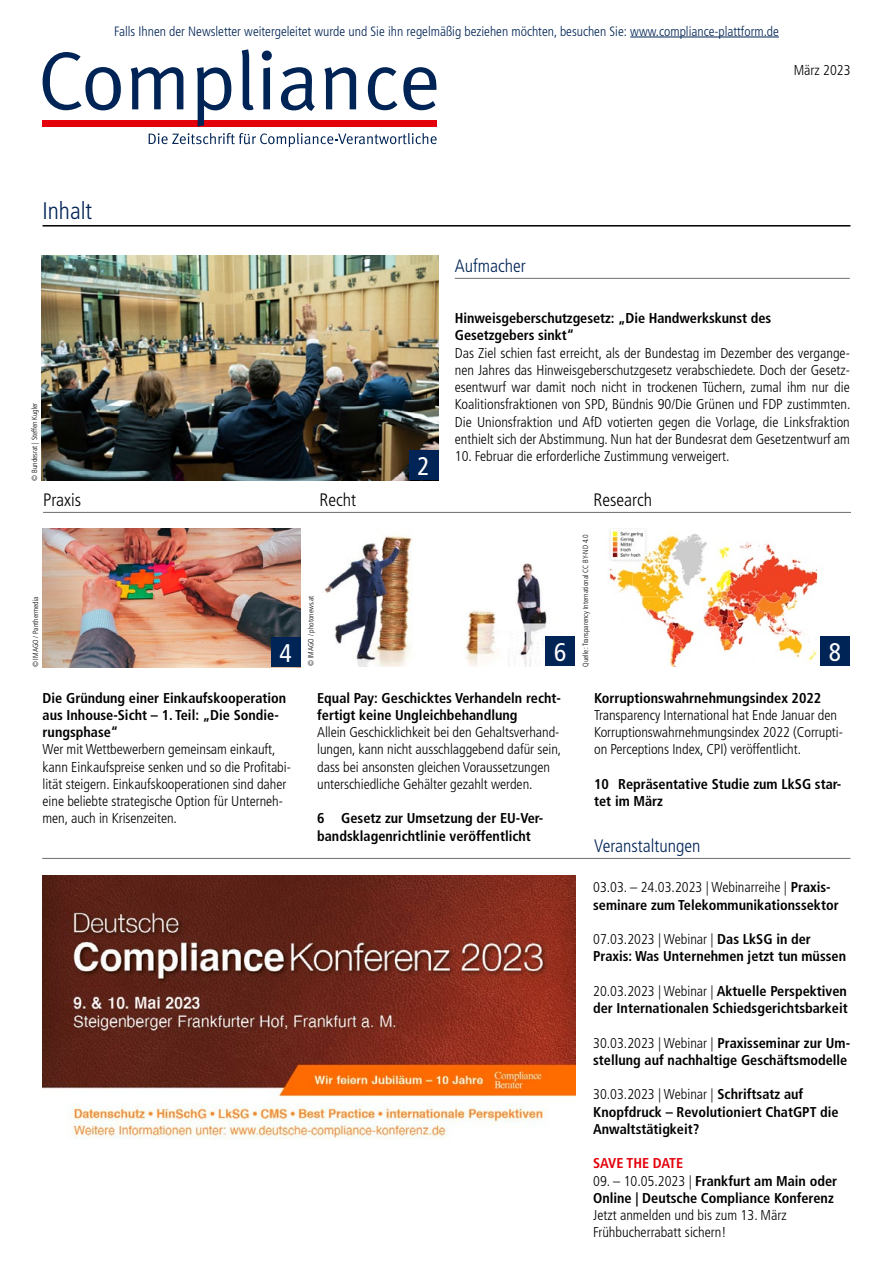
<style>
.page{position:relative;width:893px;height:1263px;background:#fff}
.page>*{position:absolute;margin:0;border:0;box-sizing:border-box;transform-origin:0 0}
.t1{font:condensed 25.5px "Frutiger LT Pro";color:#fff}
.t2{font:300 condensed 24px "Frutiger LT Pro";color:#002455}
.t3{font:300 condensed 18px "Frutiger LT Pro";color:#002455}
.t4{font:300 condensed 18px "Frutiger LT Pro";color:#000}
.t5{font:300 condensed 14.25px/17.2px "Frutiger LT Pro";letter-spacing:-.005em;color:#000}
.t6{font:700 condensed 14.25px/17.2px "Frutiger LT Pro";color:#000}
.t7{font:700 condensed 14.25px "Frutiger LT Pro";color:#e3000b}
.t8{font:300 condensed 13.5px "Frutiger LT Pro";color:#002455}
.t9{font:300 condensed 7.5px "Frutiger LT Pro";color:#000}
.s1{font-weight:300}
</style>
<div class="page">
<hr style="left:630px;top:37px;width:149px;height:1px;background:#002455">
<svg style="left:149px;top:133px;width:288px;height:14px"></svg>
<div style="left:43px;top:120px;width:394px;height:6px;background:#e3000b"></div>
<svg style="left:43px;top:52px;width:78px;height:58px"></svg>
<svg style="left:131px;top:67px;width:52px;height:42px"></svg>
<svg style="left:197px;top:67px;width:34px;height:59px"></svg>
<svg style="left:242px;top:49px;width:12px;height:61px"></svg>
<svg style="left:262px;top:51px;width:10px;height:58px"></svg>
<svg style="left:281px;top:67px;width:34px;height:44px"></svg>
<svg style="left:324px;top:67px;width:32px;height:42px"></svg>
<svg style="left:368px;top:67px;width:29px;height:43px"></svg>
<svg style="left:403px;top:67px;width:33px;height:43px"></svg>
<hr style="left:43px;top:225px;width:807px;height:2px;background:#000">
<img style="left:42px;top:256px;width:397px;height:224px">
<div style="left:409px;top:450px;width:30px;height:30px;background:#002455"></div>
<hr style="left:455px;top:278px;width:395px;height:1px;background:#6e6e6e">
<img style="left:43px;top:529px;width:258px;height:138px">
<hr style="left:43px;top:512px;width:808px;height:1px;background:#6e6e6e">
<div style="left:271px;top:637px;width:29px;height:30px;background:#002455"></div>
<img style="left:609px;top:529px;width:209px;height:137px">
<div style="left:820px;top:636px;width:30px;height:30px;background:#002455"></div>
<img style="left:324px;top:536px;width:223px;height:130px">
<div style="left:545px;top:636px;width:30px;height:30px;background:#002455"></div>
<hr style="left:42px;top:858px;width:808px;height:1px;background:#6e6e6e">
<img style="left:42px;top:875px;width:533px;height:264px">
<p class="t8" style="left:114px;top:23px;width:666px">Falls Ihnen der Newsletter weitergeleitet wurde und Sie ihn regelmäßig beziehen möchten, besuchen Sie: www.compliance-plattform.de</p>
<p class="t5" style="left:794px;top:62px;width:58px">März 2023</p>
<h2 class="t2" style="left:43px;top:197px;width:51px">Inhalt</h2>
<p class="t9" style="left:30px;top:481px;width:80px;rotate:-90deg">© Bundesrat | Steffen Kugler</p>
<h1 class="t1" style="left:418px;top:451px;width:14px">2</h1>
<p class="t3" style="left:455px;top:255px;width:73px">Aufmacher</p>
<p class="t6" style="left:455px;top:309px;width:318px">Hinweisgeberschutzgesetz: „Die Handwerkskunst des<br>Gesetzgebers sinkt“</p>
<p class="t5" style="left:455px;top:344px;width:397px;text-align:justify">Das Ziel schien fast erreicht, als der Bundestag im Dezember des vergange&shy;nen Jahres das Hinweisgeberschutzgesetz verabschiedete. Doch der Gesetz&shy;esentwurf war damit noch nicht in trockenen Tüchern, zumal ihm nur die Koalitionsfraktionen von SPD, Bündnis 90/Die Grünen und FDP zustimmten.<br>Die Unionsfraktion und AfD votierten gegen die Vorlage, die Linksfraktion enthielt sich der Abstimmung. Nun hat der Bundesrat dem Gesetzentwurf am</p>
<p class="t5" style="left:455px;top:448px;width:276px">10. Februar die erforderliche Zustimmung verweigert.</p>
<p class="t4" style="left:43px;top:489px;width:40px">Praxis</p>
<p class="t4" style="left:319px;top:489px;width:38px">Recht</p>
<p class="t4" style="left:594px;top:489px;width:60px">Research</p>
<p class="t9" style="left:31px;top:667px;width:73px;rotate:-90deg">© IMAGO / Panthermedia</p>
<h1 class="t1" style="left:279px;top:638px;width:14px">4</h1>
<p class="t9" style="left:307px;top:666px;width:72px;rotate:-90deg">© IMAGO / photonews.at</p>
<h1 class="t1" style="left:554px;top:637px;width:14px">6</h1>
<p class="t9" style="left:581px;top:667px;width:134px;rotate:-90deg">Quelle: Transparency International CC BY-ND 4.0</p>
<h1 class="t1" style="left:829px;top:637px;width:14px">8</h1>
<p class="t6" style="left:43px;top:689px;width:245px">Die Gründung einer Einkaufskooperation aus Inhouse-Sicht – 1. Teil: „Die Sondie&shy;rungsphase“</p>
<p class="t5" style="left:43px;top:741px;width:250px">Wer mit Wettbewerbern gemeinsam einkauft, kann Einkaufspreise senken und so die Profitabi&shy;lität steigern. Einkaufskooperationen sind daher eine beliebte strategische Option für Unterneh&shy;men, auch in Krisenzeiten.</p>
<p class="t6" style="left:317px;top:689px;width:245px">Equal Pay: Geschicktes Verhandeln recht&shy;fertigt keine Ungleichbehandlung</p>
<p class="t5" style="left:317px;top:724px;width:246px">Allein Geschicklichkeit bei den Gehaltsverhand&shy;lungen, kann nicht ausschlaggebend dafür sein, dass bei ansonsten gleichen Voraussetzungen unterschiedliche Gehälter gezahlt werden.</p>
<p class="t6" style="left:317px;top:810px;width:228px">6 Gesetz zur Umsetzung der EU-Ver&shy;bandsklagenrichtlinie veröffentlicht</p>
<p class="t6" style="left:594px;top:689px;width:229px">Korruptionswahrnehmungsindex 2022</p>
<p class="t5" style="left:594px;top:706px;width:250px">Transparency International hat Ende Januar den<br>Korruptionswahrnehmungsindex 2022 (Corrupti&shy;on Perceptions Index, CPI) veröffentlicht.</p>
<p class="t6" style="left:594px;top:775px;width:249px">10 Repräsentative Studie zum LkSG star&shy;tet im März</p>
<p class="t3" style="left:594px;top:835px;width:108px">Veranstaltungen</p>
<p class="t6" style="left:593px;top:879px;width:247px"><span class="s1">03.03. – 24.03.2023 | Webinarreihe |</span> Praxis&shy;seminare zum Telekommunikationssektor</p>
<p class="t6" style="left:593px;top:930px;width:254px"><span class="s1">07.03.2023 | Webinar |</span> Das LkSG in der<br>Praxis: Was Unternehmen jetzt tun müssen</p>
<p class="t6" style="left:593px;top:982px;width:256px"><span class="s1">20.03.2023 | Webinar |</span> Aktuelle Perspektiven der Internationalen Schiedsgerichtsbarkeit</p>
<p class="t6" style="left:593px;top:1034px;width:259px"><span class="s1">30.03.2023 | Webinar |</span> Praxisseminar zur Um&shy;stellung auf nachhaltige Geschäftsmodelle</p>
<p class="t6" style="left:593px;top:1086px;width:247px"><span class="s1">30.03.2023 | Webinar |</span> Schriftsatz auf<br>Knopfdruck – Revolutioniert ChatGPT die<br>Anwaltstätigkeit?</p>
<p class="t7" style="left:593px;top:1155px;width:92px">SAVE THE DATE</p>
<p class="t6" style="left:593px;top:1172px;width:246px"><span class="s1">09. – 10.05.2023 |</span> Frankfurt am Main oder<br>Online | Deutsche Compliance Konferenz</p>
<p class="t5" style="left:593px;top:1207px;width:195px">Jetzt anmelden und bis zum 13. März<br>Frühbucherrabatt sichern!</p>
</div>
